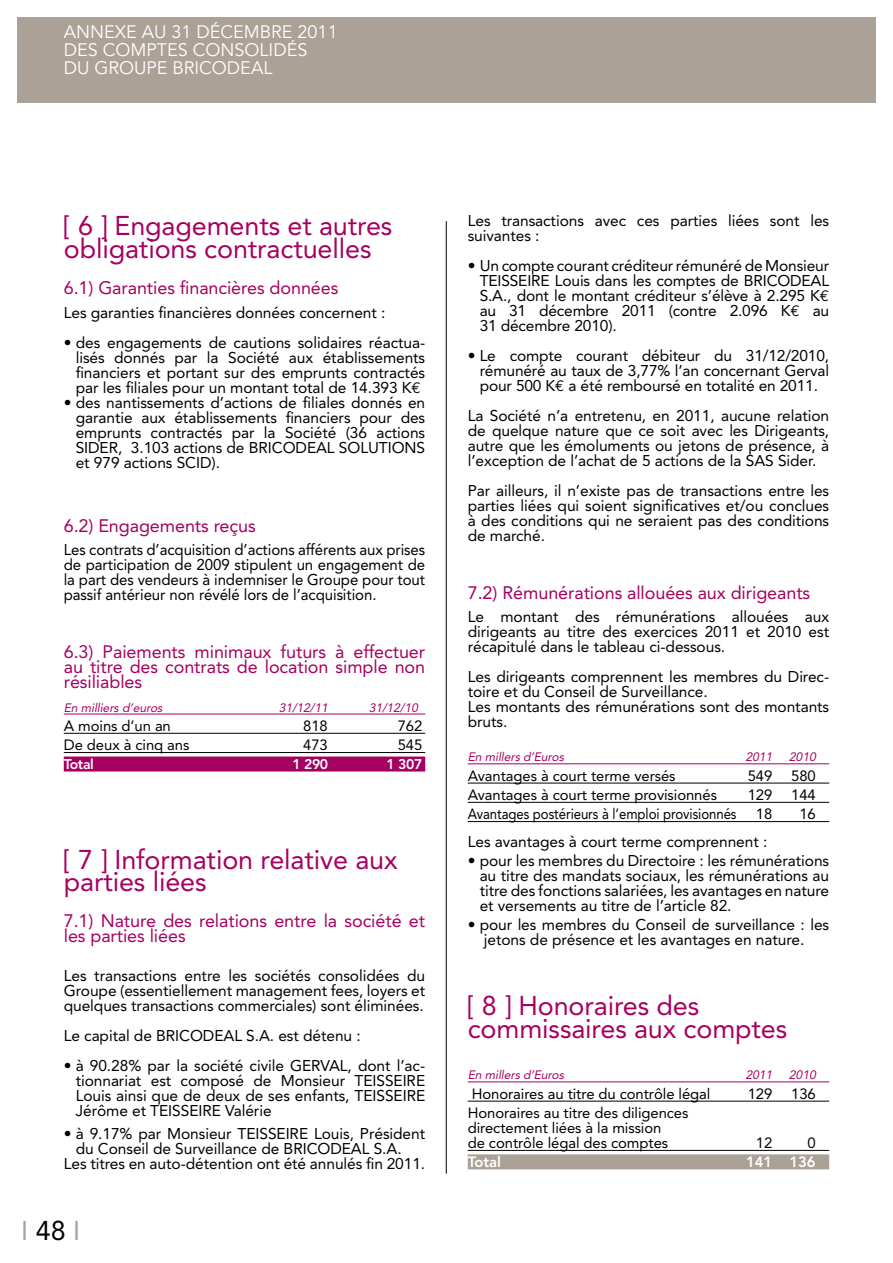
<style>
.page{position:relative;width:893px;height:1263px;background:#fff}
.page>*{position:absolute;margin:0;border:0;box-sizing:border-box;transform-origin:0 0}
.t1{font:27px/22.5px "Avenir";letter-spacing:-.005em;color:#a60061}
.t2{font:27px "Avenir";color:#aca196}
.t3{font:18px/15px "Avenir";letter-spacing:-.005em;color:#a60061;text-align:justify}
.t4{font:18px/18px "Avenir";color:#fff}
.t5{font:15.6px/15px "Avenir";letter-spacing:-.005em;color:#000;text-align:justify}
.t6{font:14.85px/15px "Avenir";letter-spacing:-.005em;color:#000}
.t7{font:14.85px "Avenir";letter-spacing:-.005em;color:#000;scale:.89 1}
.t8{font:800 14.85px "Avenir";letter-spacing:-.005em;color:#fff}
.t9{font:800 14.1px "Avenir";letter-spacing:-.03em;color:#fff}
.t10{font:italic 12.15px "Avenir";color:#a60061}
.s1{font-family:"Euro Mono"}
.s2{color:#000}
</style>
<div class="page">
<div style="left:17px;top:17px;width:859px;height:85px;background:#aca196"></div>
<hr style="left:64px;top:714px;width:361px;height:1px;background:#a60061">
<hr style="left:64px;top:733px;width:361px;height:1px;background:#000">
<hr style="left:64px;top:752px;width:361px;height:1px;background:#000">
<div style="left:64px;top:756px;width:361px;height:15px;background:#a60061"></div>
<hr style="left:468px;top:763px;width:361px;height:1px;background:#a60061">
<hr style="left:468px;top:783px;width:361px;height:1px;background:#000">
<hr style="left:468px;top:802px;width:361px;height:1px;background:#000">
<hr style="left:468px;top:821px;width:361px;height:1px;background:#000">
<hr style="left:468px;top:1081px;width:361px;height:1px;background:#a60061">
<hr style="left:468px;top:1101px;width:361px;height:1px;background:#000">
<hr style="left:468px;top:1150px;width:361px;height:1px;background:#000">
<div style="left:468px;top:1154px;width:361px;height:15px;background:#aca196"></div>
<hr style="left:446px;top:221px;width:1px;height:953px;background:#000">
<p class="t4" style="left:64px;top:23px;width:275px">ANNEXE AU 31 DÉCEMBRE 2011<br>DES COMPTES CONSOLIDÉS<br>DU GROUPE BRICODEAL</p>
<h1 class="t1" style="left:64px;top:215px;width:330px">[ 6 ] Engagements et autres obligations contractuelles</h1>
<p class="t3" style="left:64px;top:280px;width:276px">6.1) Garanties financières données</p>
<p class="t5" style="left:64px;top:305px;width:323px">Les garanties financières données concernent :</p>
<p class="t5" style="left:76px;top:335px;width:351px;text-indent:-12px">• des engagements de cautions solidaires réactua&shy;lisés donnés par la Société aux établissements financiers et portant sur des emprunts contractés par les filiales pour un montant total de 14.393 K<span class="s1">E</span></p>
<p class="t5" style="left:76px;top:395px;width:351px;text-indent:-12px">• des nantissements d’actions de filiales donnés en garantie aux établissements financiers pour des emprunts contractés par la Société (36 actions SIDER, 3.103 actions de BRICODEAL SOLUTIONS et 979 actions SCID).</p>
<p class="t3" style="left:64px;top:518px;width:193px">6.2) Engagements reçus</p>
<p class="t5" style="left:64px;top:542px;width:363px">Les contrats d’acquisition d’actions afférents aux prises de participation de 2009 stipulent un engagement de la part des vendeurs à indemniser le Groupe pour tout passif antérieur non révélé lors de l’acquisition.</p>
<p class="t3" style="left:64px;top:644px;width:363px">6.3) Paiements minimaux futurs à effectuer au titre des contrats de location simple non résiliables</p>
<p class="t10" style="left:64px;top:700px;width:103px">En milliers d’euros</p>
<p class="t10" style="left:279px;top:700px;width:53px">31/12/11</p>
<p class="t10" style="left:369px;top:700px;width:53px">31/12/10</p>
<p class="t6" style="left:64px;top:718px;width:109px">A moins d’un an</p>
<p class="t6" style="left:303px;top:718px;width:26px">818</p>
<p class="t6" style="left:398px;top:718px;width:26px">762</p>
<p class="t6" style="left:64px;top:737px;width:127px">De deux à cinq ans</p>
<p class="t6" style="left:303px;top:737px;width:26px">473</p>
<p class="t6" style="left:398px;top:737px;width:26px">545</p>
<p class="t9" style="left:64px;top:756px;width:31px">Total</p>
<p class="t9" style="left:293px;top:756px;width:37px">1 290</p>
<p class="t9" style="left:387px;top:756px;width:37px">1 307</p>
<h1 class="t1" style="left:64px;top:848px;width:335px">[ 7 ] Information relative aux parties liées</h1>
<p class="t3" style="left:64px;top:914px;width:363px">7.1) Nature des relations entre la société et les parties liées</p>
<p class="t5" style="left:64px;top:968px;width:363px">Les transactions entre les sociétés consolidées du Groupe (essentiellement management fees, loyers et quelques transactions commerciales) sont éliminées.</p>
<p class="t5" style="left:64px;top:1028px;width:298px">Le capital de BRICODEAL S.A. est détenu :</p>
<p class="t5" style="left:76px;top:1058px;width:351px;text-indent:-12px">• à 90.28% par la société civile GERVAL, dont l’ac&shy;tionnariat est composé de Monsieur TEISSEIRE Louis ainsi que de deux de ses enfants, TEISSEIRE Jérôme et TEISSEIRE Valérie</p>
<p class="t5" style="left:64px;top:1126px;width:363px">• à 9.17% par Monsieur TEISSEIRE Louis, Président</p>
<p class="t5" style="left:76px;top:1141px;width:327px">du Conseil de Surveillance de BRICODEAL S.A.</p>
<p class="t5" style="left:64px;top:1156px;width:363px">Les titres en auto-détention ont été annulés fin 2011.</p>
<h1 class="t2" style="left:21px;top:1215px;width:61px">I <span class="s2">48</span> I</h1>
<p class="t5" style="left:468px;top:213px;width:363px">Les transactions avec ces parties liées sont les suivantes :</p>
<p class="t5" style="left:480px;top:258px;width:351px;text-indent:-12px">• Un compte courant créditeur rémunéré de Monsieur TEISSEIRE Louis dans les comptes de BRICODEAL S.A., dont le montant créditeur s’élève à 2.295 K<span class="s1">E </span>au 31 décembre 2011 (contre 2.096 K<span class="s1">E</span> au 31 décembre 2010).</p>
<p class="t5" style="left:480px;top:348px;width:351px;text-indent:-12px">• Le compte courant débiteur du 31/12/2010, rémunéré au taux de 3,77% l’an concernant Gerval pour 500 K<span class="s1">€</span> a été remboursé en totalité en 2011.</p>
<p class="t5" style="left:468px;top:408px;width:363px">La Société n’a entretenu, en 2011, aucune relation de quelque nature que ce soit avec les Dirigeants, autre que les émoluments ou jetons de présence, à l’exception de l’achat de 5 actions de la SAS Sider.</p>
<p class="t5" style="left:468px;top:483px;width:363px">Par ailleurs, il n’existe pas de transactions entre les parties liées qui soient significatives et/ou conclues à des conditions qui ne seraient pas des conditions de marché.</p>
<p class="t3" style="left:468px;top:585px;width:344px">7.2) Rémunérations allouées aux dirigeants</p>
<p class="t5" style="left:468px;top:609px;width:363px">Le montant des rémunérations allouées aux dirigeants au titre des exercices 2011 et 2010 est récapitulé dans le tableau ci-dessous.</p>
<p class="t5" style="left:468px;top:669px;width:363px;text-align:left">Les dirigeants comprennent les membres du Direc&shy;toire et du Conseil de Surveillance.<br>Les montants des rémunérations sont des montants bruts.</p>
<p class="t10" style="left:468px;top:750px;width:100px">En millers d’Euros</p>
<p class="t10" style="left:745px;top:750px;width:74px">2011 2010</p>
<p class="t6" style="left:468px;top:768px;width:209px">Avantages à court terme versés</p>
<p class="t6" style="left:748px;top:768px;width:26px">549</p>
<p class="t6" style="left:791px;top:768px;width:26px">580</p>
<p class="t6" style="left:468px;top:787px;width:251px">Avantages à court terme provisionnés</p>
<p class="t6" style="left:748px;top:787px;width:26px">129</p>
<p class="t6" style="left:791px;top:787px;width:26px">144</p>
<p class="t7" style="left:468px;top:805px;width:304px">Avantages postérieurs à l’emploi provisionnés</p>
<p class="t6" style="left:756px;top:806px;width:18px">18</p>
<p class="t6" style="left:799px;top:806px;width:18px">16</p>
<p class="t5" style="left:468px;top:834px;width:301px">Les avantages à court terme comprennent :</p>
<p class="t5" style="left:480px;top:853px;width:351px;text-indent:-12px">• pour les membres du Directoire : les rémunérations au titre des mandats sociaux, les rémunérations au titre des fonctions salariées, les avantages en nature et versements au titre de l’article 82.</p>
<p class="t5" style="left:468px;top:917px;width:363px;text-align:center">• pour les membres du Conseil de surveillance : les jetons de présence et les avantages en nature.</p>
<h1 class="t1" style="left:468px;top:994px;width:321px">[ 8 ] Honoraires des commissaires aux comptes</h1>
<p class="t10" style="left:468px;top:1068px;width:100px">En millers d’Euros</p>
<p class="t10" style="left:745px;top:1068px;width:74px">2011 2010</p>
<p class="t6" style="left:472px;top:1086px;width:240px">Honoraires au titre du contrôle légal</p>
<p class="t6" style="left:748px;top:1086px;width:26px">129</p>
<p class="t6" style="left:791px;top:1086px;width:26px">136</p>
<p class="t6" style="left:468px;top:1105px;width:222px">Honoraires au titre des diligences directement liées à la mission<br>de contrôle légal des comptes</p>
<p class="t6" style="left:756px;top:1135px;width:18px">12</p>
<p class="t6" style="left:807px;top:1135px;width:10px">0</p>
<p class="t8" style="left:468px;top:1153px;width:35px">Total</p>
<p class="t8" style="left:746px;top:1153px;width:71px">141 136</p>
</div>
